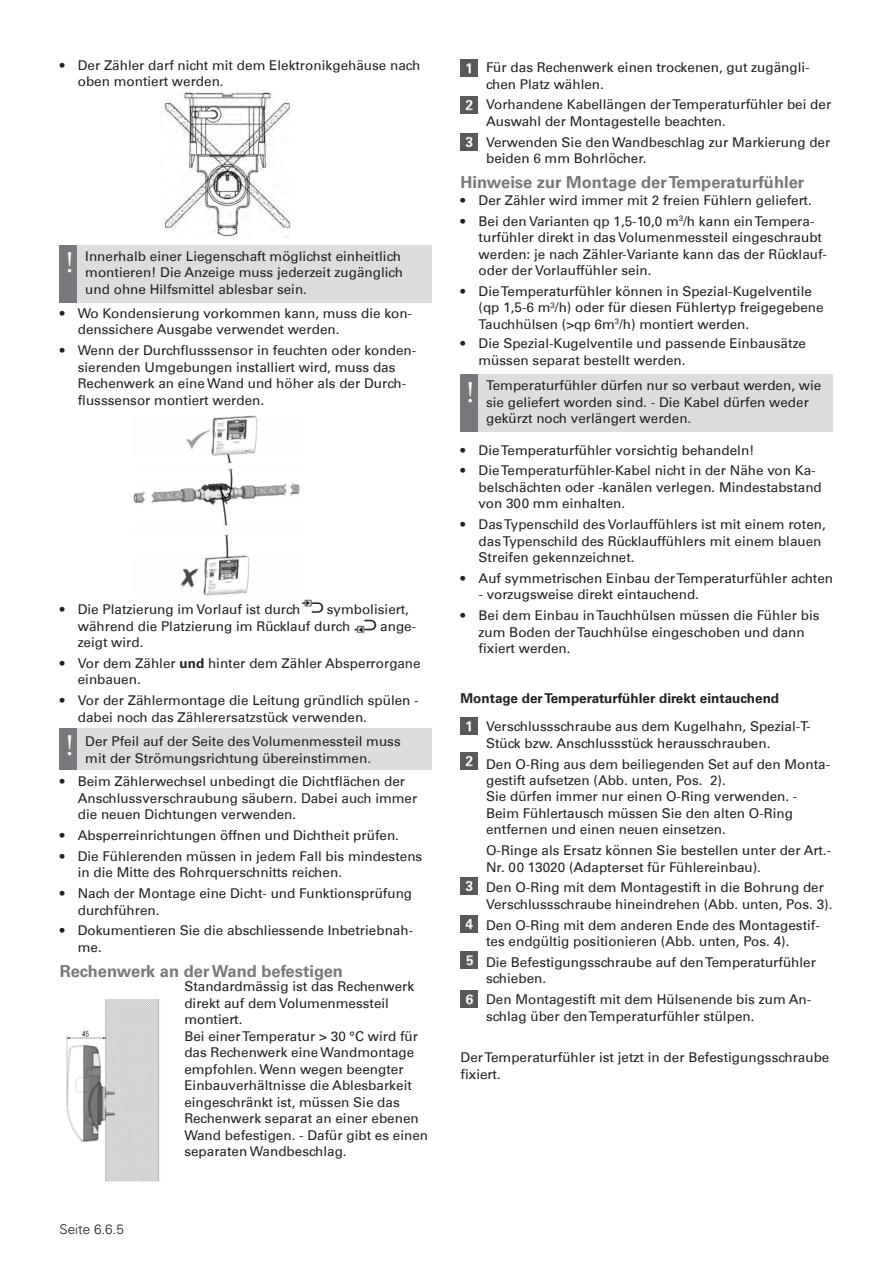
<style>
.page{position:relative;width:893px;height:1263px;background:#fff}
.page>*{position:absolute;margin:0;border:0;box-sizing:border-box;transform-origin:0 0}
.t1{font:700 16.5px "Univers LT Std";color:#76787b}
.t2{font:13.5px/16.5px "Univers 55 Roman";color:#231f20}
.t3{font:700 13.5px "Univers LT Std";color:#231f20}
.t4{font:300 13.5px "Univers LT";color:#231f20}
.s1{font-family:"Univers LT Std";font-weight:700}
</style>
<div class="page">
<img style="left:133px;top:415px;width:167px;height:181px">
<div style="left:478px;top:374px;width:355px;height:58px;background:#dcdddf"></div>
<div style="left:77px;top:245px;width:354px;height:57px;background:#dcdddf"></div>
<div style="left:60px;top:245px;width:17px;height:57px;background:#76787b"></div>
<img style="left:162px;top:92px;width:129px;height:146px">
<div style="left:77px;top:728px;width:354px;height:41px;background:#dcdddf"></div>
<div style="left:60px;top:728px;width:17px;height:41px;background:#76787b"></div>
<img style="left:461px;top:60px;width:17px;height:17px">
<img style="left:461px;top:96px;width:17px;height:17px">
<img style="left:461px;top:133px;width:17px;height:17px">
<div style="left:461px;top:374px;width:17px;height:58px;background:#76787b"></div>
<img style="left:301px;top:599px;width:23px;height:14px">
<img style="left:354px;top:619px;width:23px;height:14px">
<img style="left:66px;top:999px;width:94px;height:183px">
<img style="left:461px;top:718px;width:17px;height:17px">
<img style="left:461px;top:753px;width:17px;height:17px">
<img style="left:461px;top:877px;width:17px;height:17px">
<img style="left:461px;top:915px;width:17px;height:17px">
<img style="left:461px;top:951px;width:17px;height:17px">
<img style="left:461px;top:990px;width:17px;height:17px">
<p class="t2" style="left:78px;top:57px;width:344px;text-indent:-18px">• Der Zähler darf nicht mit dem Elektronikgehäuse nach oben montiert werden.</p>
<p class="t2" style="left:85px;top:248px;width:319px">Innerhalb einer Liegenschaft möglichst einheitlich montieren! Die Anzeige muss jederzeit zugänglich und ohne Hilfsmittel ablesbar sein.</p>
<p class="t2" style="left:78px;top:305px;width:336px;text-indent:-18px">• Wo Kondensierung vorkommen kann, muss die kon&shy;denssichere Ausgabe verwendet werden.</p>
<p class="t2" style="left:78px;top:342px;width:340px;text-indent:-18px">• Wenn der Durchflusssensor in feuchten oder konden&shy;sierenden Umgebungen installiert wird, muss das Rechenwerk an eine Wand und höher als der Durch&shy;flusssensor montiert werden.</p>
<p class="t2" style="left:60px;top:601px;width:242px">• Die Platzierung im Vorlauf ist durch</p>
<p class="t2" style="left:78px;top:601px;width:333px;text-indent:249px">symbolisiert, während die Platzierung im Rücklauf durch</p>
<p class="t2" style="left:380px;top:617px;width:38px">ange-</p>
<p class="t2" style="left:78px;top:634px;width:67px">zeigt wird.</p>
<p class="t2" style="left:78px;top:655px;width:344px;text-indent:-18px">• Vor dem Zähler <span class="s1">und</span> hinter dem Zähler Absperrorgane einbauen.</p>
<p class="t2" style="left:78px;top:692px;width:342px;text-indent:-18px">• Vor der Zählermontage die Leitung gründlich spülen - dabei noch das Zählerersatzstück verwenden.</p>
<p class="t2" style="left:85px;top:733px;width:317px">Der Pfeil auf der Seite des Volumenmessteil muss mit der Strömungsrichtung übereinstimmen.</p>
<p class="t2" style="left:78px;top:773px;width:341px;text-indent:-18px">• Beim Zählerwechsel unbedingt die Dichtflächen der<br>Anschlussverschraubung säubern. Dabei auch immer die neuen Dichtungen verwenden.</p>
<p class="t2" style="left:60px;top:827px;width:341px">• Absperreinrichtungen öffnen und Dichtheit prüfen.</p>
<p class="t2" style="left:78px;top:848px;width:346px;text-indent:-18px">• Die Fühlerenden müssen in jedem Fall bis mindestens in die Mitte des Rohrquerschnitts reichen.</p>
<p class="t2" style="left:78px;top:885px;width:336px;text-indent:-18px">• Nach der Montage eine Dicht- und Funktionsprüfung durchführen.</p>
<p class="t2" style="left:78px;top:922px;width:337px;text-indent:-18px">• Dokumentieren Sie die abschliessende Inbetriebnah&shy;me.</p>
<p class="t1" style="left:60px;top:961px;width:285px">Rechenwerk an der Wand befestigen</p>
<p class="t2" style="left:184px;top:978px;width:231px">Standardmässig ist das Rechenwerk direkt auf dem Volumenmessteil montiert.</p>
<p class="t2" style="left:184px;top:1028px;width:245px">Bei einer Temperatur &gt; 30 °C wird für das Rechenwerk eine Wandmontage empfohlen. Wenn wegen beengter Einbauverhältnisse die Ablesbarkeit eingeschränkt ist, müssen Sie das Rechenwerk separat an einer ebenen Wand befestigen. - Dafür gibt es einen separaten Wandbeschlag.</p>
<p class="t4" style="left:60px;top:1221px;width:66px">Seite 6.6.5</p>
<p class="t2" style="left:486px;top:59px;width:325px">Für das Rechenwerk einen trockenen, gut zugängli&shy;chen Platz wählen.</p>
<p class="t2" style="left:486px;top:96px;width:347px">Vorhandene Kabellängen der Temperaturfühler bei der<br>Auswahl der Montagestelle beachten.</p>
<p class="t2" style="left:486px;top:134px;width:346px">Verwenden Sie den Wandbeschlag zur Markierung der beiden 6 mm Bohrlöcher.</p>
<p class="t1" style="left:461px;top:173px;width:345px">Hinweise zur Montage der Temperaturfühler</p>
<p class="t2" style="left:461px;top:192px;width:353px">• Der Zähler wird immer mit 2 freien Fühlern geliefert.</p>
<p class="t2" style="left:479px;top:213px;width:350px;text-indent:-18px">• Bei den Varianten qp 1,5-10,0 m<sup>3</sup>/h kann ein Tempera&shy;turfühler direkt in das Volumenmessteil eingeschraubt werden: je nach Zähler-Variante kann das der Rücklauf&shy;oder der Vorlauffühler sein.</p>
<p class="t2" style="left:479px;top:283px;width:347px;text-indent:-18px">• Die Temperaturfühler können in Spezial-Kugelventile (qp 1,5-6 m<sup>3</sup>/h) oder für diesen Fühlertyp freigegebene<br>Tauchhülsen (&gt;qp 6m<sup>3</sup>/h) montiert werden.</p>
<p class="t2" style="left:479px;top:335px;width:329px;text-indent:-18px">• Die Spezial-Kugelventile und passende Einbausätze müssen separat bestellt werden.</p>
<p class="t2" style="left:486px;top:377px;width:337px">Temperaturfühler dürfen nur so verbaut werden, wie sie geliefert worden sind. - Die Kabel dürfen weder gekürzt noch verlängert werden.</p>
<p class="t2" style="left:461px;top:441px;width:295px">• Die Temperaturfühler vorsichtig behandeln!</p>
<p class="t2" style="left:479px;top:462px;width:345px;text-indent:-18px">• Die Temperaturfühler-Kabel nicht in der Nähe von Ka&shy;belschächten oder -kanälen verlegen. Mindestabstand von 300 mm einhalten.</p>
<p class="t2" style="left:479px;top:516px;width:349px;text-indent:-18px">• Das Typenschild des Vorlauffühlers ist mit einem roten, das Typenschild des Rücklauffühlers mit einem blauen<br>Streifen gekennzeichnet.</p>
<p class="t2" style="left:461px;top:570px;width:374px">• Auf symmetrischen Einbau der Temperaturfühler achten</p>
<p class="t2" style="left:479px;top:586px;width:222px">- vorzugsweise direkt eintauchend.</p>
<p class="t2" style="left:479px;top:607px;width:342px;text-indent:-18px">• Bei dem Einbau in Tauchhülsen müssen die Fühler bis zum Boden der Tauchhülse eingeschoben und dann fixiert werden.</p>
<p class="t3" style="left:461px;top:690px;width:320px">Montage der Temperaturfühler direkt eintauchend</p>
<p class="t2" style="left:486px;top:718px;width:326px">Verschlussschraube aus dem Kugelhahn, Spezial-T-<br>Stück bzw. Anschlussstück herausschrauben.</p>
<p class="t2" style="left:486px;top:756px;width:346px">Den O-Ring aus dem beiliegenden Set auf den Monta&shy;gestift aufsetzen (Abb. unten, Pos. 2).</p>
<p class="t2" style="left:486px;top:788px;width:313px">Sie dürfen immer nur einen O-Ring verwenden. -<br>Beim Fühlertausch müssen Sie den alten O-Ring entfernen und einen neuen einsetzen.</p>
<p class="t2" style="left:486px;top:842px;width:347px">O-Ringe als Ersatz können Sie bestellen unter der Art.-<br>Nr. 00 13020 (Adapterset für Fühlereinbau).</p>
<p class="t2" style="left:486px;top:879px;width:348px">Den O-Ring mit dem Montagestift in die Bohrung der<br>Verschlussschraube hineindrehen (Abb. unten, Pos. 3).</p>
<p class="t2" style="left:486px;top:917px;width:335px">Den O-Ring mit dem anderen Ende des Montagestif&shy;tes endgültig positionieren (Abb. unten, Pos. 4).</p>
<p class="t2" style="left:486px;top:954px;width:331px">Die Befestigungsschraube auf den Temperaturfühler schieben.</p>
<p class="t2" style="left:486px;top:991px;width:327px">Den Montagestift mit dem Hülsenende bis zum An&shy;schlag über den Temperaturfühler stülpen.</p>
<p class="t2" style="left:461px;top:1049px;width:370px">Der Temperaturfühler ist jetzt in der Befestigungsschraube fixiert.</p>
</div>
